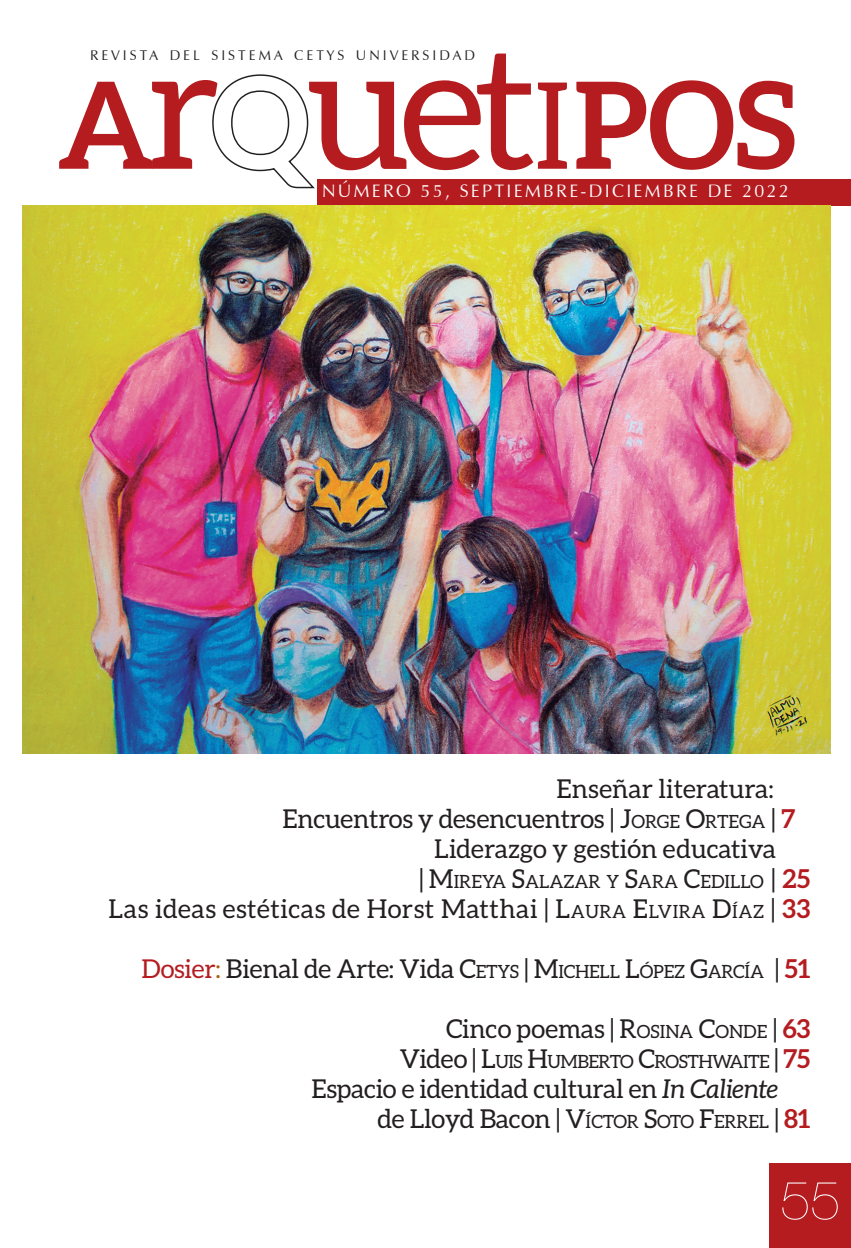
<style>
.page{position:relative;width:851px;height:1248px;background:#fff}
.page>*{position:absolute;margin:0;border:0;box-sizing:border-box;transform-origin:0 0}
.t1{font:171.8px "Aleo";color:#b41c20}
.Subs_Aleo{font:200 54px "Helvetica Neue";color:#fff}
.Bando_en_Aleo{font:26px "Aleo";letter-spacing:-.01em;color:#231f20}
.Bando_en_Aleo-2{font:26px "Aleo";letter-spacing:.02em;color:#231f20}
.Bando_en_Aleo-3{font:700 26px "Aleo";color:#b41c20}
.Bando_en_Aleo-4{font:18.2px "Aleo";letter-spacing:-.03em;color:#231f20}
.Bando_en_Aleo-5{font:18.2px "Aleo";color:#231f20}
.t2{font:18px "Zapf Humanist 601 BT";letter-spacing:.13em;color:#fff}
.t3{font:14px "Zapf Humanist 601 BT";letter-spacing:.215em;color:#231f20}
.s1{font-weight:700;font-size:120.2px}
.s2{font-weight:700;font-size:127px;color:#231f20}
.s3{font-size:120.2px}
.s4{font-style:inherit}
.s5{font-size:18.2px}
.s6{font-weight:700;color:#b41c20}
.s7{font-weight:700;color:#fff}
.s8{font-size:26px}
.s9{font-weight:400;color:#231f20}
.s10{color:#b41c20}
.s11{color:#ac5e0e}
.s12{font-weight:700;font-size:26px;color:#b41c20}
.s13{font-style:italic}
</style>
<div class="page">
<div style="left:318px;top:179px;width:532px;height:26px;background:#b41c20"></div>
<div style="left:769px;top:1163px;width:81px;height:84px;background:#b41c20"></div>
<img style="left:23px;top:205px;width:807px;height:548px">
<p class="t3" style="left:90px;top:46px;width:386px">REVISTA DEL SISTEMA CETYS UNIVERSIDAD</p>
<p class="t1" style="left:57px;top:11px;width:740px"><span class="s1">a</span>r<span class="s2">Q</span>uet<span class="s3">I</span><span class="s1">p</span>o<span class="s1">s</span></p>
<p class="t2" style="left:322px;top:180px;width:468px">NÚMERO 55, SEPTIEMBRE-DICIEMBRE DE 2022</p>
<p class="Bando_en_Aleo" style="left:556px;top:774px;width:219px">Enseñar literatura:</p>
<p class="Bando_en_Aleo" style="left:282px;top:804px;width:529px">Encuentros y desencuentros | <span class="s4">J</span><span class="s5">ORGE</span> <span class="s4">O</span><span class="s5">RTEGA</span> | <span class="s6">7</span><span class="s7">0</span></p>
<p class="Bando_en_Aleo" style="left:434px;top:834px;width:343px">Liderazgo y gestión educativa</p>
<p class="Bando_en_Aleo-5" style="left:419px;top:871px;width:346px"><span class="s8">|</span> <span class="s8">M</span>IREYA <span class="s8">S</span>ALAZAR Y <span class="s8">S</span>ARA <span class="s8">C</span>EDILLO</p>
<p class="Bando_en_Aleo-3" style="left:771px;top:863px;width:41px"><span class="s9">|</span> 25</p>
<p class="Bando_en_Aleo-2" style="left:108px;top:894px;width:703px">Las ideas estéticas de Horst Matthai | <span class="s4">L</span><span class="s5">AURA</span> <span class="s4">E</span><span class="s5">LVIRA</span> <span class="s4">D</span><span class="s5">ÍAZ</span> | <span class="s6">33</span></p>
<p class="Bando_en_Aleo" style="left:142px;top:954px;width:670px"><span class="s10">Dosier</span><span class="s11">:</span> Bienal de Arte: Vida C<span class="s5">ETYS</span> | <span class="s4">M</span><span class="s5">ICHELL</span> <span class="s4">L</span><span class="s5">ÓPEZ</span> <span class="s4">G</span><span class="s5">ARCÍA</span> | <span class="s6">51</span></p>
<p class="Bando_en_Aleo" style="left:446px;top:1014px;width:366px">Cinco poemas | <span class="s4">R</span><span class="s5">OSINA</span> <span class="s4">C</span><span class="s5">ONDE</span> | <span class="s6">63</span></p>
<p class="Bando_en_Aleo-4" style="left:400px;top:1051px;width:412px"><span class="s8">Video |</span> <span class="s8">L</span>UIS <span class="s8">H</span>UMBERTO <span class="s8">C</span>ROSTHWAITE <span class="s8">|</span> <span class="s12">75</span></p>
<p class="Bando_en_Aleo" style="left:311px;top:1074px;width:468px">Espacio e identidad cultural en <span class="s13">In Caliente</span></p>
<p class="Bando_en_Aleo" style="left:377px;top:1104px;width:434px">de Lloyd Bacon | <span class="s4">V</span><span class="s5">ÍCTOR</span> <span class="s4">S</span><span class="s5">OTO</span> <span class="s4">F</span><span class="s5">ERREL</span> | <span class="s6">81</span></p>
<p class="Subs_Aleo" style="left:780px;top:1157px;width:61px">55</p>
</div>
